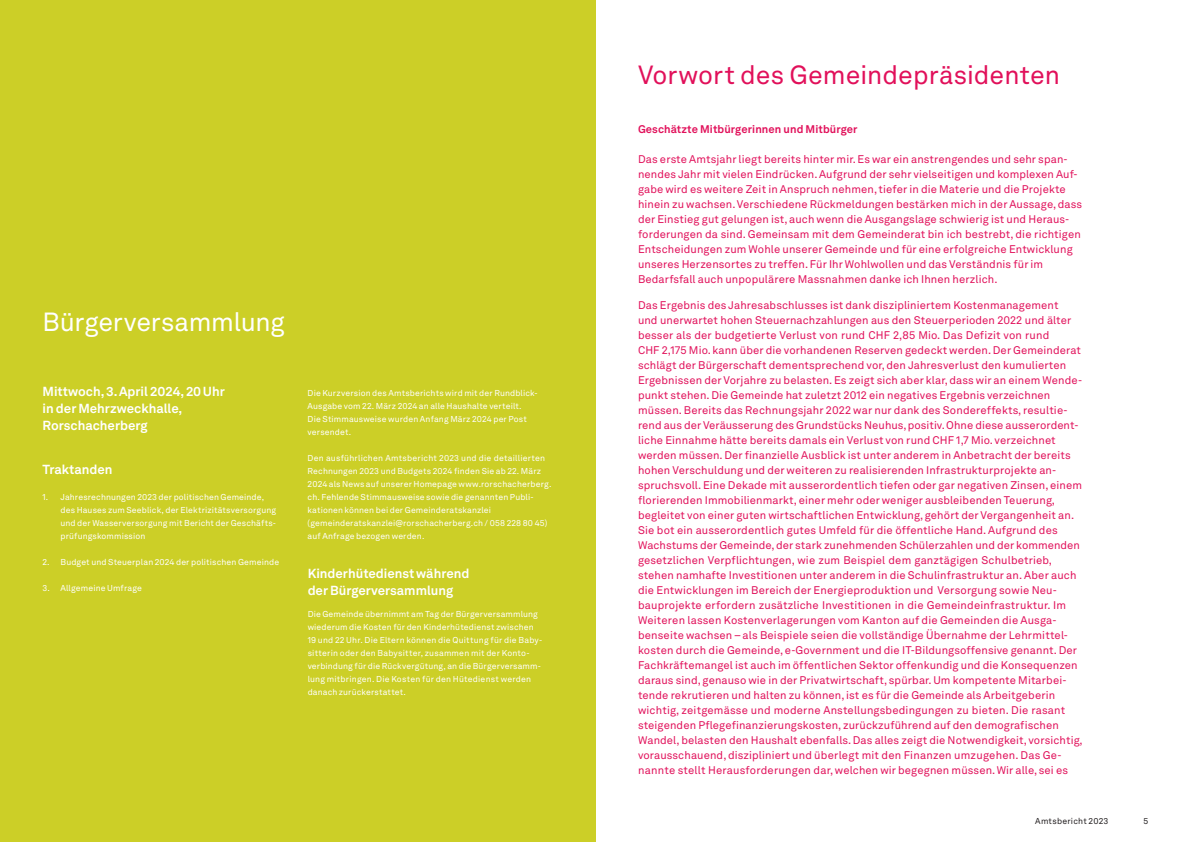
<style>
.page{position:relative;width:1191px;height:842px;background:#fff}
.page>*{position:absolute;margin:0;border:0;box-sizing:border-box;transform-origin:0 0}
.t1{font:26px "Akkurat LL";color:#e1105a}
.t2{font:26px "Akkurat LL";letter-spacing:-.01em;color:#fff}
.t3{font:700 13px/17px "Akkurat LL";color:#fff}
.t4{font:11px/15px "Akkurat LL";letter-spacing:.01em;color:#e1105a}
.t5{font:700 11px "Akkurat LL";letter-spacing:.01em;color:#e1105a}
.t6{font:8.5px/13px "Akkurat LL";letter-spacing:.015em;color:#fff}
.t7{font:8.5px "Akkurat LL";letter-spacing:.025em;color:#231f20}
</style>
<div class="page">
<div style="left:0;top:0;width:595px;height:842px;background:#cccf27"></div>
<h1 class="t2" style="left:43px;top:308px;width:244px">Bürgerversammlung</h1>
<p class="t3" style="left:43px;top:383px;width:184px">Mittwoch, 3. April 2024, 20 Uhr in der Mehrzweckhalle,<br>Rorschacherberg</p>
<p class="t3" style="left:43px;top:461px;width:72px">Traktanden</p>
<p class="t6" style="left:61px;top:491px;width:217px;text-indent:-18px">1. Jahresrechnungen 2023 der politischen Gemeinde, des Hauses zum Seeblick, der Elektrizitätsversorgung und der Wasserversorgung mit Bericht der Geschäfts&shy;prüfungskommission</p>
<p class="t6" style="left:43px;top:556px;width:238px">2. Budget und Steuerplan 2024 der politischen Gemeinde</p>
<p class="t6" style="left:43px;top:582px;width:101px">3. Allgemeine Umfrage</p>
<p class="t6" style="left:308px;top:387px;width:231px">Die Kurzversion des Amtsberichts wird mit der Rundblick-Ausgabe vom 22. März 2024 an alle Haushalte verteilt.<br>Die Stimmausweise wurden Anfang März 2024 per Post versendet.</p>
<p class="t6" style="left:308px;top:452px;width:245px">Den ausführlichen Amtsbericht 2023 und die detaillierten Rechnungen 2023 und Budgets 2024 finden Sie ab 22. März 2024 als News auf unserer Homepage www.rorschacherberg. ch. Fehlende Stimmausweise sowie die genannten Publi&shy;kationen können bei der Gemeinderatskanzlei (gemeinderatskanzlei@rorschacherberg.ch / 058 228 80 45) auf Anfrage bezogen werden.</p>
<p class="t3" style="left:308px;top:565px;width:163px">Kinderhütedienst während der Bürgerversammlung</p>
<p class="t6" style="left:308px;top:608px;width:236px">Die Gemeinde übernimmt am Tag der Bürgerversammlung wiederum die Kosten für den Kinderhütedienst zwischen 19 und 22 Uhr. Die Eltern können die Quittung für die Baby&shy;sitterin oder den Babysitter, zusammen mit der Konto&shy;verbindung für die Rückvergütung, an die Bürgerversamm&shy;lung mitbringen. Die Kosten für den Hütedienst werden danach zurückerstattet.</p>
<h1 class="t1" style="left:638px;top:61px;width:423px">Vorwort des Gemeindepräsidenten</h1>
<p class="t5" style="left:638px;top:123px;width:221px">Geschätzte Mitbürgerinnen und Mitbürger</p>
<p class="t4" style="left:638px;top:152px;width:445px">Das erste Amtsjahr liegt bereits hinter mir. Es war ein anstrengendes und sehr span&shy;nendes Jahr mit vielen Eindrücken. Aufgrund der sehr vielseitigen und komplexen Auf&shy;gabe wird es weitere Zeit in Anspruch nehmen, tiefer in die Materie und die Projekte hinein zu wachsen. Verschiedene Rückmeldungen bestärken mich in der Aussage, dass der Einstieg gut gelungen ist, auch wenn die Ausgangslage schwierig ist und Heraus&shy;forderungen da sind. Gemeinsam mit dem Gemeinderat bin ich bestrebt, die richtigen Entscheidungen zum Wohle unserer Gemeinde und für eine erfolgreiche Entwicklung unseres Herzensortes zu treffen. Für Ihr Wohlwollen und das Verständnis für im Bedarfsfall auch unpopulärere Massnahmen danke ich Ihnen herzlich.</p>
<p class="t4" style="left:638px;top:298px;width:446px">Das Ergebnis des Jahresabschlusses ist dank diszipliniertem Kostenmanagement<br>und unerwartet hohen Steuernachzahlungen aus den Steuerperioden 2022 und älter besser als der budgetierte Verlust von rund CHF 2,85 Mio. Das Defizit von rund<br>CHF 2,175 Mio. kann über die vorhandenen Reserven gedeckt werden. Der Gemeinderat schlägt der Bürgerschaft dementsprechend vor, den Jahresverlust den kumulierten Ergebnissen der Vorjahre zu belasten. Es zeigt sich aber klar, dass wir an einem Wende&shy;punkt stehen. Die Gemeinde hat zuletzt 2012 ein negatives Ergebnis verzeichnen müssen. Bereits das Rechnungsjahr 2022 war nur dank des Sondereffekts, resultie&shy;rend aus der Veräusserung des Grundstücks Neuhus, positiv. Ohne diese ausserordent&shy;liche Einnahme hätte bereits damals ein Verlust von rund CHF 1,7 Mio. verzeichnet werden müssen. Der finanzielle Ausblick ist unter anderem in Anbetracht der bereits hohen Verschuldung und der weiteren zu realisierenden Infrastrukturprojekte an&shy;spruchsvoll. Eine Dekade mit ausserordentlich tiefen oder gar negativen Zinsen, einem florierenden Immobilienmarkt, einer mehr oder weniger ausbleibenden Teuerung, begleitet von einer guten wirtschaftlichen Entwicklung, gehört der Vergangenheit an.<br>Sie bot ein ausserordentlich gutes Umfeld für die öffentliche Hand. Aufgrund des Wachstums der Gemeinde, der stark zunehmenden Schülerzahlen und der kommenden gesetzlichen Verpflichtungen, wie zum Beispiel dem ganztägigen Schulbetrieb, stehen namhafte Investitionen unter anderem in die Schulinfrastruktur an. Aber auch die Entwicklungen im Bereich der Energieproduktion und Versorgung sowie Neu&shy;bauprojekte erfordern zusätzliche Investitionen in die Gemeindeinfrastruktur. Im Weiteren lassen Kostenverlagerungen vom Kanton auf die Gemeinden die Ausga&shy;benseite wachsen – als Beispiele seien die vollständige Übernahme der Lehrmittel&shy;kosten durch die Gemeinde, e-Government und die IT-Bildungsoffensive genannt. Der Fachkräftemangel ist auch im öffentlichen Sektor offenkundig und die Konsequenzen daraus sind, genauso wie in der Privatwirtschaft, spürbar. Um kompetente Mitarbei&shy;tende rekrutieren und halten zu können, ist es für die Gemeinde als Arbeitgeberin wichtig, zeitgemässe und moderne Anstellungsbedingungen zu bieten. Die rasant steigenden Pflegefinanzierungskosten, zurückzuführend auf den demografischen Wandel, belasten den Haushalt ebenfalls. Das alles zeigt die Notwendigkeit, vorsichtig, vorausschauend, diszipliniert und überlegt mit den Finanzen umzugehen. Das Ge&shy;nannte stellt Herausforderungen dar, welchen wir begegnen müssen. Wir alle, sei es</p>
<p class="t7" style="left:1035px;top:816px;width:75px">Amtsbericht 2023</p>
<p class="t7" style="left:1143px;top:816px;width:6px">5</p>
</div>
